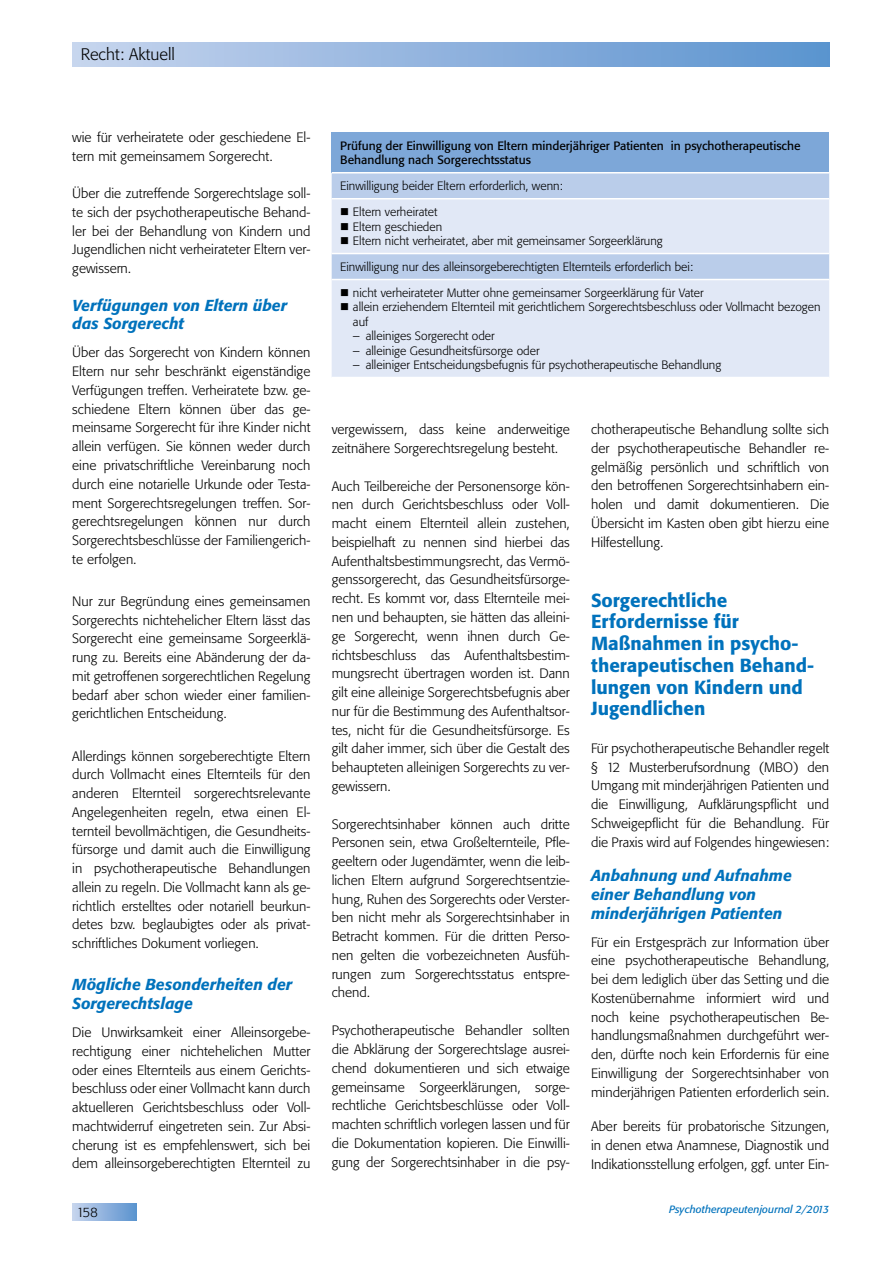
<style>
.page{position:relative;width:893px;height:1263px;background:#fff}
.page>*{position:absolute;margin:0;border:0;box-sizing:border-box;transform-origin:0 0}
.t1{font:500 18.75px/21.8px "Tn T Form BSK";color:#0072bc}
.t2{font:300 16.5px "Tn T Form BSK";color:#000}
.t3{font:italic 500 15.75px/18.8px "Tn T Form BSK";color:#0072bc}
.t4{font:300 13.5px/18.8px "Tn T Form BSK";color:#000;text-align:justify}
.t5{font:300 12px/26px "Tn T Form BSK";color:#000}
.t6{font:12px/14.4px "Tn T Form BSK";color:#000}
.t7{font:italic 10.5px "Tn T Form BSK";color:#0072bc}
</style>
<div class="page">
<div style="left:72px;top:43px;width:757px;height:24px;background:linear-gradient(to right,#c6d4ee,#5a92cf)"></div>
<div style="left:72px;top:1203px;width:64px;height:17px;background:linear-gradient(to right,#c7d4ee,#5d94cf)"></div>
<div style="left:332px;top:132px;width:497px;height:41px;background:#7da7d8"></div>
<div style="left:332px;top:173px;width:497px;height:25px;background:#bacdea"></div>
<svg style="left:332px;top:199px;width:497px;height:178px;background:#dbe4f4"></svg>
<hr style="left:332px;top:172px;width:497px;height:1px;background:#fff">
<hr style="left:332px;top:253px;width:497px;height:1px;background:#fff">
<hr style="left:332px;top:279px;width:497px;height:1px;background:#fff">
<svg style="left:341px;top:208px;width:7px;height:7px"></svg>
<svg style="left:341px;top:223px;width:7px;height:7px"></svg>
<svg style="left:341px;top:237px;width:7px;height:7px"></svg>
<svg style="left:341px;top:289px;width:7px;height:7px"></svg>
<svg style="left:341px;top:303px;width:7px;height:7px"></svg>
<p class="t2" style="left:81px;top:44px;width:96px">Recht: Aktuell</p>
<p class="t4" style="left:72px;top:128px;width:240px">wie für verheiratete oder geschiedene El&shy;tern mit gemeinsamem Sorgerecht.</p>
<p class="t4" style="left:72px;top:184px;width:240px">Über die zutreffende Sorgerechtslage soll&shy;te sich der psychotherapeutische Behand&shy;ler bei der Behandlung von Kindern und Jugendlichen nicht verheirateter Eltern ver&shy;gewissern.</p>
<p class="t3" style="left:72px;top:296px;width:216px">Verfügungen von Eltern über das Sorgerecht</p>
<p class="t4" style="left:72px;top:343px;width:240px">Über das Sorgerecht von Kindern können Eltern nur sehr beschränkt eigenständige Verfügungen treffen. Verheiratete bzw. ge&shy;schiedene Eltern können über das ge&shy;meinsame Sorgerecht für ihre Kinder nicht allein verfügen. Sie können weder durch eine privatschriftliche Vereinbarung noch durch eine notarielle Urkunde oder Testa&shy;ment Sorgerechtsregelungen treffen. Sor&shy;gerechtsregelungen können nur durch Sorgerechtsbeschlüsse der Familiengerich&shy;te erfolgen.</p>
<p class="t4" style="left:72px;top:592px;width:240px">Nur zur Begründung eines gemeinsamen Sorgerechts nichtehelicher Eltern lässt das Sorgerecht eine gemeinsame Sorgeerklä&shy;rung zu. Bereits eine Abänderung der da&shy;mit getroffenen sorgerechtlichen Regelung bedarf aber schon wieder einer familien&shy;gerichtlichen Entscheidung.</p>
<p class="t4" style="left:72px;top:746px;width:240px">Allerdings können sorgeberechtigte Eltern durch Vollmacht eines Elternteils für den anderen Elternteil sorgerechtsrelevante Angelegenheiten regeln, etwa einen El&shy;ternteil bevollmächtigen, die Gesundheits&shy;fürsorge und damit auch die Einwilligung in psychotherapeutische Behandlungen allein zu regeln. Die Vollmacht kann als ge&shy;richtlich erstelltes oder notariell beurkun&shy;detes bzw. beglaubigtes oder als privat&shy;schriftliches Dokument vorliegen.</p>
<p class="t3" style="left:72px;top:975px;width:221px">Mögliche Besonderheiten der<br>Sorgerechtslage</p>
<p class="t4" style="left:72px;top:1023px;width:240px">Die Unwirksamkeit einer Alleinsorgebe&shy;rechtigung einer nichtehelichen Mutter oder eines Elternteils aus einem Gerichts&shy;beschluss oder einer Vollmacht kann durch aktuelleren Gerichtsbeschluss oder Voll&shy;machtwiderruf eingetreten sein. Zur Absi&shy;cherung ist es empfehlenswert, sich bei dem alleinsorgeberechtigten Elternteil zu</p>
<p class="t6" style="left:340px;top:138px;width:462px">Prüfung der Einwilligung von Eltern minderjähriger Patienten in psychotherapeutische<br>Behandlung nach Sorgerechtsstatus</p>
<p class="t5" style="left:353px;top:173px;width:212px;text-indent:-13px">Einwilligung beider Eltern erforderlich, wenn:<br>Eltern verheiratet</p>
<p class="t5" style="left:353px;top:219px;width:311px;line-height:14.4px">Eltern geschieden<br>Eltern nicht verheiratet, aber mit gemeinsamer Sorgeerklärung</p>
<p class="t5" style="left:353px;top:254px;width:352px;text-indent:-13px">Einwilligung nur des alleinsorgeberechtigten Elternteils erforderlich bei: nicht verheirateter Mutter ohne gemeinsamer Sorgeerklärung für Vater</p>
<p class="t5" style="left:353px;top:300px;width:469px;line-height:14.4px">allein erziehendem Elternteil mit gerichtlichem Sorgerechtsbeschluss oder Vollmacht bezogen auf</p>
<p class="t5" style="left:353px;top:323px;width:143px">– alleiniges Sorgerecht oder</p>
<p class="t5" style="left:353px;top:337px;width:188px">– alleinige Gesundheitsfürsorge oder</p>
<p class="t5" style="left:353px;top:352px;width:370px">– alleiniger Entscheidungsbefugnis für psychotherapeutische Behandlung</p>
<p class="t4" style="left:332px;top:420px;width:240px">vergewissern, dass keine anderweitige zeitnähere Sorgerechtsregelung besteht.</p>
<p class="t4" style="left:332px;top:477px;width:240px">Auch Teilbereiche der Personensorge kön&shy;nen durch Gerichtsbeschluss oder Voll&shy;macht einem Elternteil allein zustehen, beispielhaft zu nennen sind hierbei das Aufenthaltsbestimmungsrecht, das Vermö&shy;genssorgerecht, das Gesundheitsfürsorge&shy;recht. Es kommt vor, dass Elternteile mei&shy;nen und behaupten, sie hätten das alleini&shy;ge Sorgerecht, wenn ihnen durch Ge&shy;richtsbeschluss das Aufenthaltsbestim&shy;mungsrecht übertragen worden ist. Dann gilt eine alleinige Sorgerechtsbefugnis aber nur für die Bestimmung des Aufenthaltsor&shy;tes, nicht für die Gesundheitsfürsorge. Es gilt daher immer, sich über die Gestalt des behaupteten alleinigen Sorgerechts zu ver&shy;gewissern.</p>
<p class="t4" style="left:332px;top:815px;width:240px">Sorgerechtsinhaber können auch dritte Personen sein, etwa Großelternteile, Pfle&shy;geeltern oder Jugendämter, wenn die leib&shy;lichen Eltern aufgrund Sorgerechtsentzie&shy;hung, Ruhen des Sorgerechts oder Verster&shy;ben nicht mehr als Sorgerechtsinhaber in Betracht kommen. Für die dritten Perso&shy;nen gelten die vorbezeichneten Ausfüh&shy;rungen zum Sorgerechtsstatus entspre&shy;chend.</p>
<p class="t4" style="left:332px;top:1021px;width:240px">Psychotherapeutische Behandler sollten die Abklärung der Sorgerechtslage ausrei&shy;chend dokumentieren und sich etwaige gemeinsame Sorgeerklärungen, sorge&shy;rechtliche Gerichtsbeschlüsse oder Voll&shy;machten schriftlich vorlegen lassen und für die Dokumentation kopieren. Die Einwilli&shy;gung der Sorgerechtsinhaber in die psy-</p>
<p class="t4" style="left:591px;top:420px;width:240px">chotherapeutische Behandlung sollte sich der psychotherapeutische Behandler re&shy;gelmäßig persönlich und schriftlich von den betroffenen Sorgerechtsinhabern ein&shy;holen und damit dokumentieren. Die Übersicht im Kasten oben gibt hierzu eine Hilfestellung.</p>
<h1 class="t1" style="left:591px;top:589px;width:224px">Sorgerechtliche<br>Erfordernisse für<br>Maßnahmen in psycho&shy;therapeutischen Behand&shy;lungen von Kindern und<br>Jugendlichen</h1>
<p class="t4" style="left:591px;top:739px;width:240px">Für psychotherapeutische Behandler regelt § 12 Musterberufsordnung (MBO) den Umgang mit minderjährigen Patienten und die Einwilligung, Aufklärungspflicht und Schweigepflicht für die Behandlung. Für die Praxis wird auf Folgendes hingewiesen:</p>
<p class="t3" style="left:591px;top:866px;width:202px">Anbahnung und Aufnahme einer Behandlung von minderjährigen Patienten</p>
<p class="t4" style="left:591px;top:933px;width:240px">Für ein Erstgespräch zur Information über eine psychotherapeutische Behandlung, bei dem lediglich über das Setting und die Kostenübernahme informiert wird und noch keine psychotherapeutischen Be&shy;handlungsmaßnahmen durchgeführt wer&shy;den, dürfte noch kein Erfordernis für eine Einwilligung der Sorgerechtsinhaber von minderjährigen Patienten erforderlich sein.</p>
<p class="t4" style="left:591px;top:1117px;width:240px">Aber bereits für probatorische Sitzungen, in denen etwa Anamnese, Diagnostik und Indikationsstellung erfolgen, ggf. unter Ein-</p>
<p class="t4" style="left:77px;top:1202px;width:23px">158</p>
<p class="t7" style="left:669px;top:1203px;width:162px">Psychotherapeutenjournal 2/2013</p>
</div>
